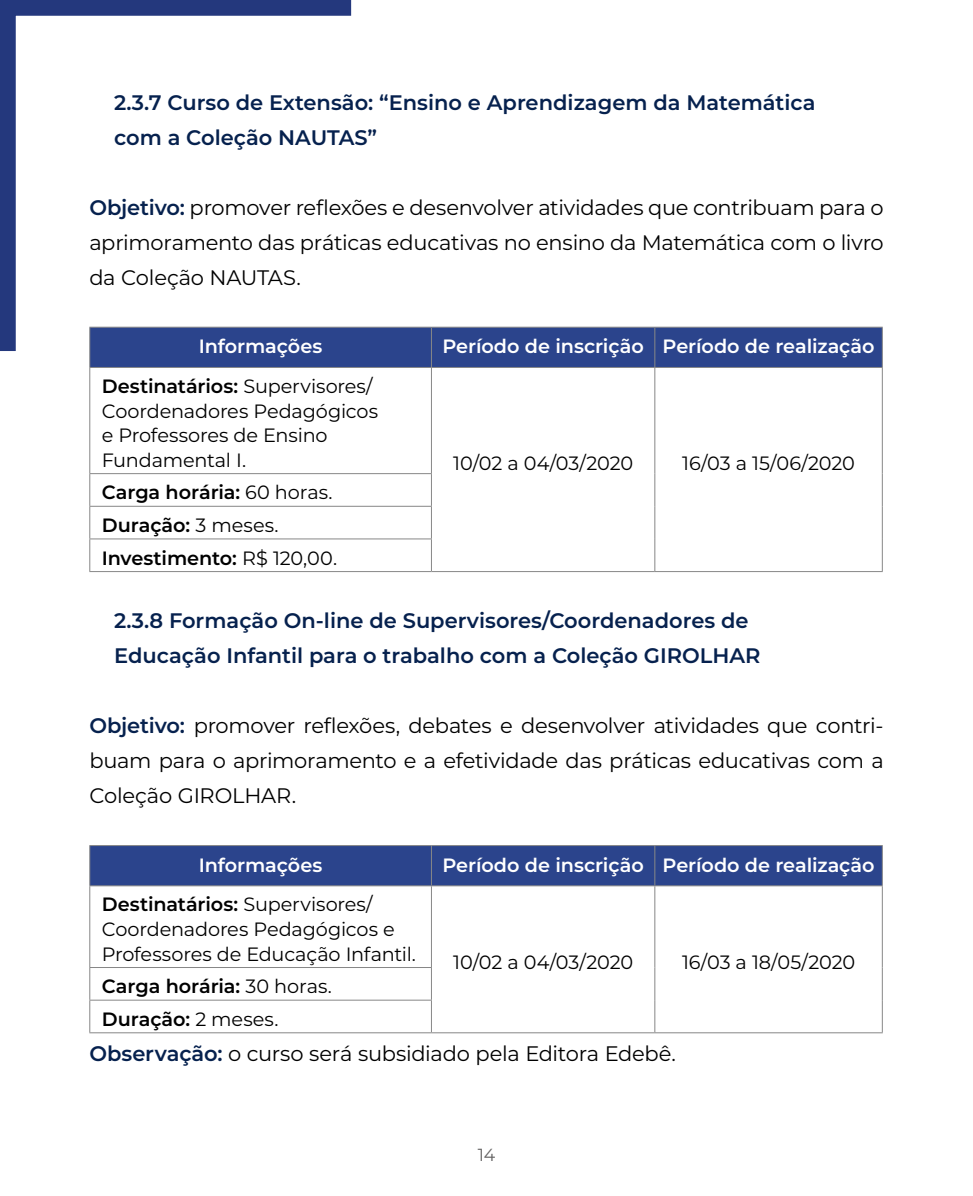
<style>
.page{position:relative;width:973px;height:1196px;background:#fff}
.page>*{position:absolute;margin:0;border:0;box-sizing:border-box;transform-origin:0 0}
.t1{font:21px/35px "Montserrat";letter-spacing:-.01em;color:#000;text-align:justify}
.t2{font:600 21px/35px "Montserrat";color:#06214e}
.t3{font:19.25px/24.5px "Montserrat";letter-spacing:-.01em;color:#000}
.t4{font:600 19.25px "Montserrat";letter-spacing:-.005em;color:#fff}
.t5{font:600 19.25px/32.6px "Montserrat";letter-spacing:-.005em;color:#000}
.t6{font:17.5px "Montserrat";color:#646363}
.s1{font-weight:600;color:#06214e}
.s2{font-weight:600}
.s3{font-weight:400}
</style>
<div class="page">
<svg style="left:0;top:0;width:367px;height:351px"></svg>
<div style="left:90px;top:328px;width:791px;height:39px;background:#2b448c"></div>
<hr style="left:89px;top:327px;width:342px;height:1px;background:#878787">
<hr style="left:89px;top:327px;width:1px;height:40px;background:#878787">
<hr style="left:431px;top:327px;width:223px;height:1px;background:#878787">
<hr style="left:431px;top:327px;width:1px;height:40px;background:#878787">
<hr style="left:654px;top:327px;width:228px;height:1px;background:#878787">
<hr style="left:654px;top:327px;width:1px;height:40px;background:#878787">
<hr style="left:881px;top:327px;width:1px;height:40px;background:#878787">
<hr style="left:89px;top:367px;width:342px;height:1px;background:#878787">
<hr style="left:89px;top:368px;width:1px;height:105px;background:#878787">
<hr style="left:431px;top:367px;width:223px;height:1px;background:#878787">
<hr style="left:431px;top:368px;width:1px;height:105px;background:#878787">
<hr style="left:654px;top:367px;width:228px;height:1px;background:#878787">
<hr style="left:654px;top:368px;width:1px;height:105px;background:#878787">
<hr style="left:881px;top:368px;width:1px;height:105px;background:#878787">
<hr style="left:654px;top:473px;width:1px;height:33px;background:#878787">
<hr style="left:881px;top:473px;width:1px;height:33px;background:#878787">
<hr style="left:654px;top:506px;width:1px;height:33px;background:#878787">
<hr style="left:881px;top:506px;width:1px;height:33px;background:#878787">
<hr style="left:654px;top:539px;width:1px;height:32px;background:#878787">
<hr style="left:881px;top:539px;width:1px;height:32px;background:#878787">
<hr style="left:431px;top:571px;width:223px;height:1px;background:#878787">
<hr style="left:654px;top:571px;width:228px;height:1px;background:#878787">
<hr style="left:89px;top:473px;width:343px;height:1px;background:#878787">
<hr style="left:89px;top:474px;width:1px;height:32px;background:#878787">
<hr style="left:431px;top:474px;width:1px;height:32px;background:#878787">
<hr style="left:89px;top:506px;width:343px;height:1px;background:#878787">
<hr style="left:89px;top:507px;width:1px;height:31px;background:#878787">
<hr style="left:431px;top:507px;width:1px;height:31px;background:#878787">
<hr style="left:89px;top:538px;width:343px;height:1px;background:#878787">
<hr style="left:89px;top:539px;width:1px;height:32px;background:#878787">
<hr style="left:431px;top:539px;width:1px;height:32px;background:#878787">
<hr style="left:89px;top:571px;width:342px;height:1px;background:#878787">
<div style="left:90px;top:846px;width:791px;height:39px;background:#2b448c"></div>
<hr style="left:89px;top:845px;width:342px;height:1px;background:#878787">
<hr style="left:89px;top:846px;width:1px;height:39px;background:#878787">
<hr style="left:431px;top:845px;width:223px;height:1px;background:#878787">
<hr style="left:431px;top:846px;width:1px;height:39px;background:#878787">
<hr style="left:654px;top:845px;width:228px;height:1px;background:#878787">
<hr style="left:654px;top:846px;width:1px;height:39px;background:#878787">
<hr style="left:881px;top:846px;width:1px;height:39px;background:#878787">
<hr style="left:89px;top:885px;width:342px;height:1px;background:#878787">
<hr style="left:89px;top:886px;width:1px;height:81px;background:#878787">
<hr style="left:431px;top:885px;width:223px;height:1px;background:#878787">
<hr style="left:431px;top:886px;width:1px;height:81px;background:#878787">
<hr style="left:654px;top:885px;width:228px;height:1px;background:#878787">
<hr style="left:654px;top:886px;width:1px;height:81px;background:#878787">
<hr style="left:881px;top:886px;width:1px;height:81px;background:#878787">
<hr style="left:654px;top:967px;width:1px;height:33px;background:#878787">
<hr style="left:881px;top:967px;width:1px;height:33px;background:#878787">
<hr style="left:654px;top:1000px;width:1px;height:32px;background:#878787">
<hr style="left:881px;top:1000px;width:1px;height:32px;background:#878787">
<hr style="left:431px;top:1032px;width:223px;height:1px;background:#878787">
<hr style="left:654px;top:1032px;width:228px;height:1px;background:#878787">
<hr style="left:89px;top:967px;width:343px;height:1px;background:#878787">
<hr style="left:89px;top:968px;width:1px;height:31px;background:#878787">
<hr style="left:431px;top:968px;width:1px;height:31px;background:#878787">
<hr style="left:89px;top:999px;width:343px;height:1px;background:#878787">
<hr style="left:89px;top:1000px;width:1px;height:32px;background:#878787">
<hr style="left:431px;top:1000px;width:1px;height:32px;background:#878787">
<hr style="left:89px;top:1032px;width:342px;height:1px;background:#878787">
<p class="t2" style="left:114px;top:84px;width:702px">2.3.7 Curso de Extensão: “Ensino e Aprendizagem da Matemática com a Coleção NAUTAS”</p>
<p class="t1" style="left:89px;top:189px;width:795px"><span class="s1">Objetivo:</span> promover reflexões e desenvolver atividades que contribuam para o aprimoramento das práticas educativas no ensino da Matemática com o livro da Coleção NAUTAS.</p>
<p class="t4" style="left:199px;top:333px;width:125px">Informações</p>
<p class="t4" style="left:442px;top:333px;width:433px">Período de inscrição Período de realização</p>
<p class="t3" style="left:102px;top:373px;width:278px"><span class="s2">Destinatários:</span> Supervisores/<br>Coordenadores Pedagógicos e Professores de Ensino<br>Fundamental I.</p>
<p class="t3" style="left:453px;top:451px;width:181px">10/02 a 04/03/2020</p>
<p class="t3" style="left:682px;top:451px;width:174px">16/03 a 15/06/2020</p>
<p class="t5" style="left:102px;top:475px;width:237px">Carga horária: <span class="s3">60 horas.<br></span>Duração: <span class="s3">3 meses.<br></span>Investimento: <span class="s3">R$ 120,00.</span></p>
<p class="t2" style="left:114px;top:602px;width:648px">2.3.8 Formação On-line de Supervisores/Coordenadores de<br>Educação Infantil para o trabalho com a Coleção GIROLHAR</p>
<p class="t1" style="left:89px;top:707px;width:795px"><span class="s1">Objetivo:</span> promover reflexões, debates e desenvolver atividades que contri&shy;buam para o aprimoramento e a efetividade das práticas educativas com a Coleção GIROLHAR.</p>
<p class="t4" style="left:199px;top:851px;width:125px">Informações</p>
<p class="t4" style="left:442px;top:851px;width:433px">Período de inscrição Período de realização</p>
<p class="t3" style="left:102px;top:891px;width:316px"><span class="s2">Destinatários:</span> Supervisores/<br>Coordenadores Pedagógicos e<br>Professores de Educação Infantil.</p>
<p class="t3" style="left:453px;top:949px;width:181px">10/02 a 04/03/2020</p>
<p class="t3" style="left:682px;top:949px;width:175px">16/03 a 18/05/2020</p>
<p class="t5" style="left:102px;top:969px;width:232px">Carga horária: <span class="s3">30 horas.<br></span>Duração: <span class="s3">2 meses.</span></p>
<p class="t1" style="left:89px;top:1035px;width:588px"><span class="s1">Observação:</span> o curso será subsidiado pela Editora Edebê.</p>
<p class="t6" style="left:477px;top:1142px;width:19px">14</p>
</div>
